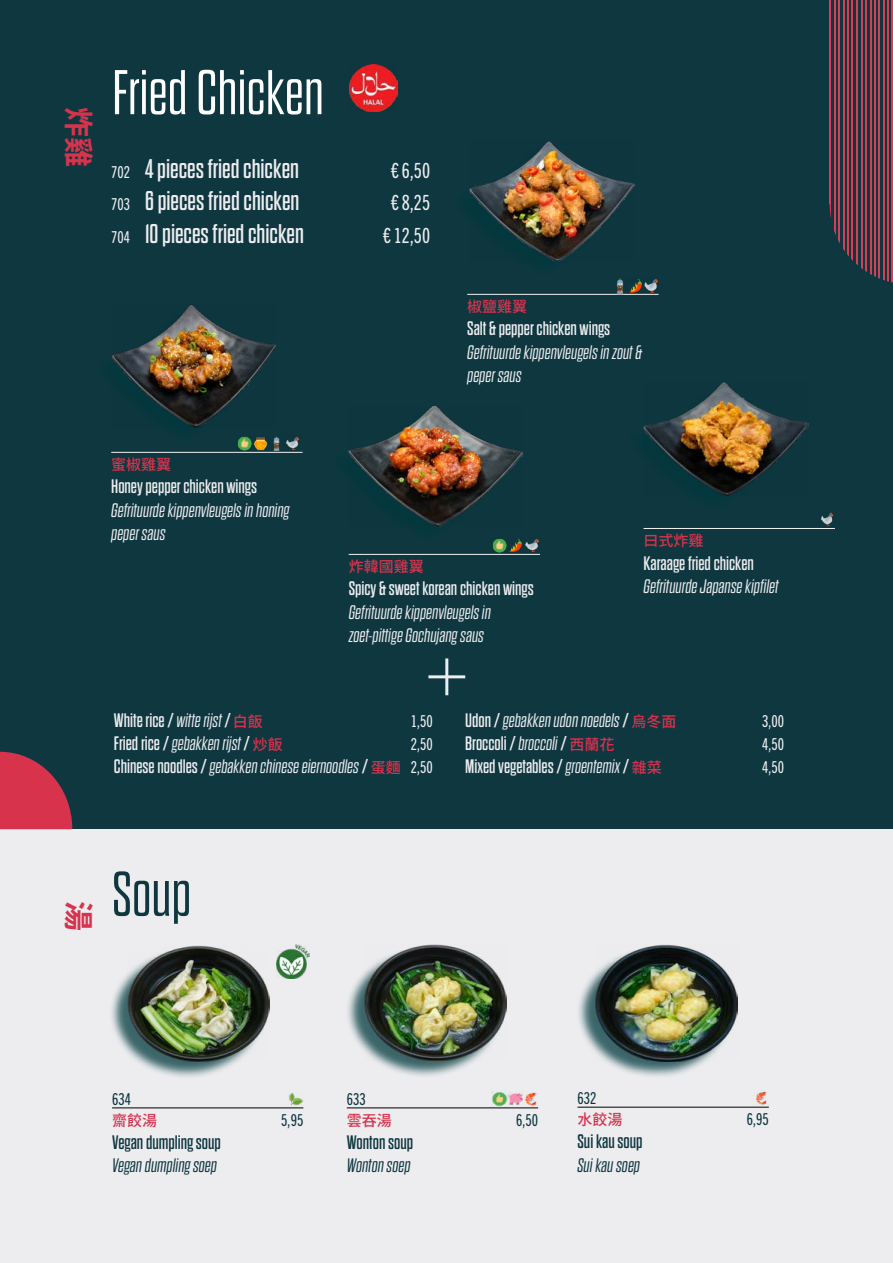
<style>
.page{position:relative;width:893px;height:1263px;background:#0f3740}
.page>*{position:absolute;margin:0;border:0;box-sizing:border-box;transform-origin:0 0}
.t1{font:300 63px "Dharma Gothic E";color:#fff}
.t2{font:300 63px "Dharma Gothic E";color:#0f3740}
.t3{font:700 30px "Source Han Sans TW";color:#d7334d}
.t4{font:27px "Dharma Gothic E";color:#ededf0}
.t5{font:21px "Trade Gothic Next SR Pro Cm";color:#ededf0}
.t6{font:italic 300 19.5px/23.4px "Dharma Gothic E";color:#ededf0}
.t7{font:19.5px "Dharma Gothic E";color:#ededf0}
.t8{font:19.5px "Dharma Gothic E";color:#0f3740}
.t9{font:italic 300 19.5px "Dharma Gothic E";color:#0f3740}
.t10{font:16.5px "Trade Gothic Next SR Pro Cm";color:#0f3740}
.t11{font:16.5px "Trade Gothic Next SR Pro Cm";color:#ededf0}
.t12{font:500 15px "Source Han Sans TW";color:#d7334d}
.s1{font-family:"Trade Gothic Next SR Pro Cm";font-size:16.5px}
.s2{font-weight:300;font-style:italic}
.s3{font-family:"Source Han Sans TW";font-weight:500;font-size:15px;color:#d7334d}
.s4{font-weight:400;font-style:normal}
.s5{font-family:"Source Han Sans TW";font-weight:500;font-style:normal;font-size:15px;color:#d7334d}
.s6{font-family:"Trade Gothic Next SR Pro Cm";font-weight:400;font-style:normal;font-size:16.5px}
</style>
<div class="page">
<div style="left:0;top:829px;width:893px;height:434px;background:#ededf0"></div>
<svg style="left:0;top:752px;width:72px;height:77px"></svg>
<hr style="left:830px;top:0;width:1px;height:284px;background:#d93d56">
<hr style="left:834px;top:0;width:1px;height:284px;background:#d93d56">
<hr style="left:838px;top:0;width:2px;height:284px;background:#d93d56">
<hr style="left:843px;top:0;width:1px;height:284px;background:#d93d56">
<hr style="left:848px;top:0;width:1px;height:284px;background:#d93d56">
<hr style="left:852px;top:0;width:1px;height:284px;background:#d93d56">
<hr style="left:857px;top:0;width:1px;height:284px;background:#d93d56">
<hr style="left:861px;top:0;width:1px;height:284px;background:#d93d56">
<hr style="left:865px;top:0;width:1px;height:284px;background:#d93d56">
<hr style="left:870px;top:0;width:1px;height:284px;background:#d93d56">
<hr style="left:874px;top:0;width:1px;height:284px;background:#d93d56">
<hr style="left:879px;top:0;width:1px;height:284px;background:#d93d56">
<hr style="left:883px;top:0;width:1px;height:284px;background:#d93d56">
<hr style="left:887px;top:0;width:2px;height:284px;background:#d93d56">
<hr style="left:892px;top:0;width:1px;height:284px;background:#d93d56">
<svg style="left:829px;top:204px;width:64px;height:80px"></svg>
<hr style="left:467px;top:294px;width:192px;height:1px;background:#f2f2f2">
<img style="left:612px;top:278px;width:47px;height:16px">
<hr style="left:644px;top:528px;width:191px;height:1px;background:#f2f2f2">
<img style="left:821px;top:512px;width:13px;height:15px">
<hr style="left:428px;top:675px;width:37px;height:3px;background:#ededf0">
<hr style="left:445px;top:658px;width:3px;height:37px;background:#ededf0">
<img style="left:492px;top:538px;width:47px;height:15px">
<img style="left:237px;top:436px;width:63px;height:15px">
<img style="left:350px;top:64px;width:48px;height:48px">
<img style="left:277px;top:945px;width:32px;height:34px">
<div style="left:345px;top:947px;width:158px;height:131px;background:#00393e;opacity:.75"></div>
<img style="left:364px;top:945px;width:142px;height:115px">
<div style="left:576px;top:947px;width:158px;height:131px;background:#00393e;opacity:.75"></div>
<img style="left:595px;top:945px;width:142px;height:116px">
<div style="left:109px;top:948px;width:157px;height:131px;background:#00393e;opacity:.75"></div>
<img style="left:128px;top:946px;width:142px;height:116px">
<hr style="left:112px;top:1107px;width:191px;height:1px;background:#000">
<img style="left:288px;top:1092px;width:15px;height:14px">
<hr style="left:347px;top:1107px;width:191px;height:1px;background:#000">
<img style="left:492px;top:1091px;width:45px;height:15px">
<hr style="left:577px;top:1107px;width:192px;height:1px;background:#000">
<img style="left:756px;top:1091px;width:11px;height:14px">
<div style="left:329px;top:408px;width:189px;height:136px;background:#0f3740"></div>
<img style="left:349px;top:407px;width:173px;height:119px">
<img style="left:644px;top:382px;width:164px;height:114px">
<div style="left:93px;top:306px;width:179px;height:138px;background:#0f3740"></div>
<img style="left:111px;top:305px;width:165px;height:122px">
<div style="left:450px;top:143px;width:180px;height:136px;background:#0f3740"></div>
<img style="left:469px;top:141px;width:165px;height:120px">
<hr style="left:349px;top:554px;width:191px;height:1px;background:#f2f2f2">
<hr style="left:111px;top:452px;width:192px;height:1px;background:#f2f2f2">
<h2 class="t3" style="left:95px;top:107px;width:61px;rotate:90deg">炸雞</h2>
<h1 class="t1" style="left:112px;top:61px;width:213px">Fried Chicken</h1>
<h3 class="t4" style="left:111px;top:155px;width:189px"><span class="s1">702</span> 4 pieces fried chicken</h3>
<p class="t5" style="left:391px;top:156px;width:41px">€ 6,50</p>
<h3 class="t4" style="left:111px;top:187px;width:190px"><span class="s1">703</span> 6 pieces fried chicken</h3>
<p class="t5" style="left:391px;top:189px;width:41px">€ 8,25</p>
<h3 class="t4" style="left:111px;top:220px;width:194px"><span class="s1">704</span> 10 pieces fried chicken</h3>
<p class="t5" style="left:383px;top:221px;width:49px">€ 12,50</p>
<p class="t12" style="left:467px;top:298px;width:61px">椒鹽雞翼</p>
<p class="t7" style="left:467px;top:319px;width:145px">Salt &amp; pepper chicken wings</p>
<p class="t6" style="left:467px;top:341px;width:176px">Gefrituurde kippenvleugels in zout &amp; peper saus</p>
<p class="t12" style="left:111px;top:456px;width:61px">蜜椒雞翼</p>
<p class="t7" style="left:111px;top:477px;width:147px">Honey pepper chicken wings</p>
<p class="t6" style="left:111px;top:499px;width:180px">Gefrituurde kippenvleugels in honing peper saus</p>
<p class="t12" style="left:349px;top:558px;width:77px">炸韓國雞翼</p>
<p class="t7" style="left:349px;top:579px;width:187px">Spicy &amp; sweet korean chicken wings</p>
<p class="t6" style="left:349px;top:601px;width:144px">Gefrituurde kippenvleugels in zoet-pittige Gochujang saus</p>
<p class="t12" style="left:644px;top:532px;width:61px">曰式炸雞</p>
<p class="t7" style="left:644px;top:553px;width:112px">Karaage fried chicken</p>
<p class="t6" style="left:644px;top:575px;width:136px">Gefrituurde Japanse kipfilet</p>
<p class="t7" style="left:114px;top:710px;width:151px">White rice / <span class="s2">witte rijst</span> /<span class="s3">白飯</span></p>
<p class="t11" style="left:411px;top:709px;width:24px">1,50</p>
<p class="t6" style="left:114px;top:732px;width:170px"><span class="s4">Fried rice /</span> gebakken rijst <span class="s4">/</span> <span class="s5">炒飯</span></p>
<p class="t11" style="left:411px;top:733px;width:24px">2,50</p>
<p class="t6" style="left:114px;top:755px;width:320px"><span class="s4">Chinese noodles /</span> gebakken chinese eiernoodles <span class="s4">/</span> <span class="s5">蛋麵</span> <span class="s6">2,50</span></p>
<p class="t6" style="left:465px;top:708px;width:213px"><span class="s4">Udon /</span> gebakken udon noedels <span class="s4">/</span> <span class="s5">烏冬面</span></p>
<p class="t11" style="left:762px;top:709px;width:24px">3,00</p>
<p class="t7" style="left:465px;top:733px;width:151px">Broccoli / <span class="s2">broccoli</span> / <span class="s3">西蘭花</span></p>
<p class="t11" style="left:762px;top:733px;width:24px">4,50</p>
<p class="t7" style="left:465px;top:757px;width:198px">Mixed vegetables / <span class="s2">groentemix</span> / <span class="s3">雜菜</span></p>
<p class="t11" style="left:762px;top:756px;width:24px">4,50</p>
<h2 class="t3" style="left:95px;top:901px;width:31px;rotate:90deg">湯</h2>
<h1 class="t2" style="left:112px;top:863px;width:81px">Soup</h1>
<p class="t10" style="left:112px;top:1088px;width:21px">634</p>
<p class="t12" style="left:112px;top:1111px;width:46px">齋餃湯</p>
<p class="t10" style="left:281px;top:1108px;width:24px">5,95</p>
<p class="t8" style="left:112px;top:1132px;width:110px">Vegan dumpling soup</p>
<p class="t9" style="left:112px;top:1156px;width:106px">Vegan dumpling soep</p>
<p class="t10" style="left:347px;top:1088px;width:21px">633</p>
<p class="t12" style="left:347px;top:1111px;width:47px">雲吞湯</p>
<p class="t10" style="left:516px;top:1108px;width:24px">6,50</p>
<p class="t8" style="left:347px;top:1132px;width:68px">Wonton soup</p>
<p class="t9" style="left:347px;top:1156px;width:65px">Wonton soep</p>
<p class="t10" style="left:577px;top:1087px;width:21px">632</p>
<p class="t12" style="left:577px;top:1111px;width:46px">水餃湯</p>
<p class="t10" style="left:747px;top:1108px;width:24px">6,95</p>
<p class="t8" style="left:577px;top:1132px;width:66px">Sui kau soup</p>
<p class="t9" style="left:577px;top:1155px;width:64px">Sui kau soep</p>
</div>
